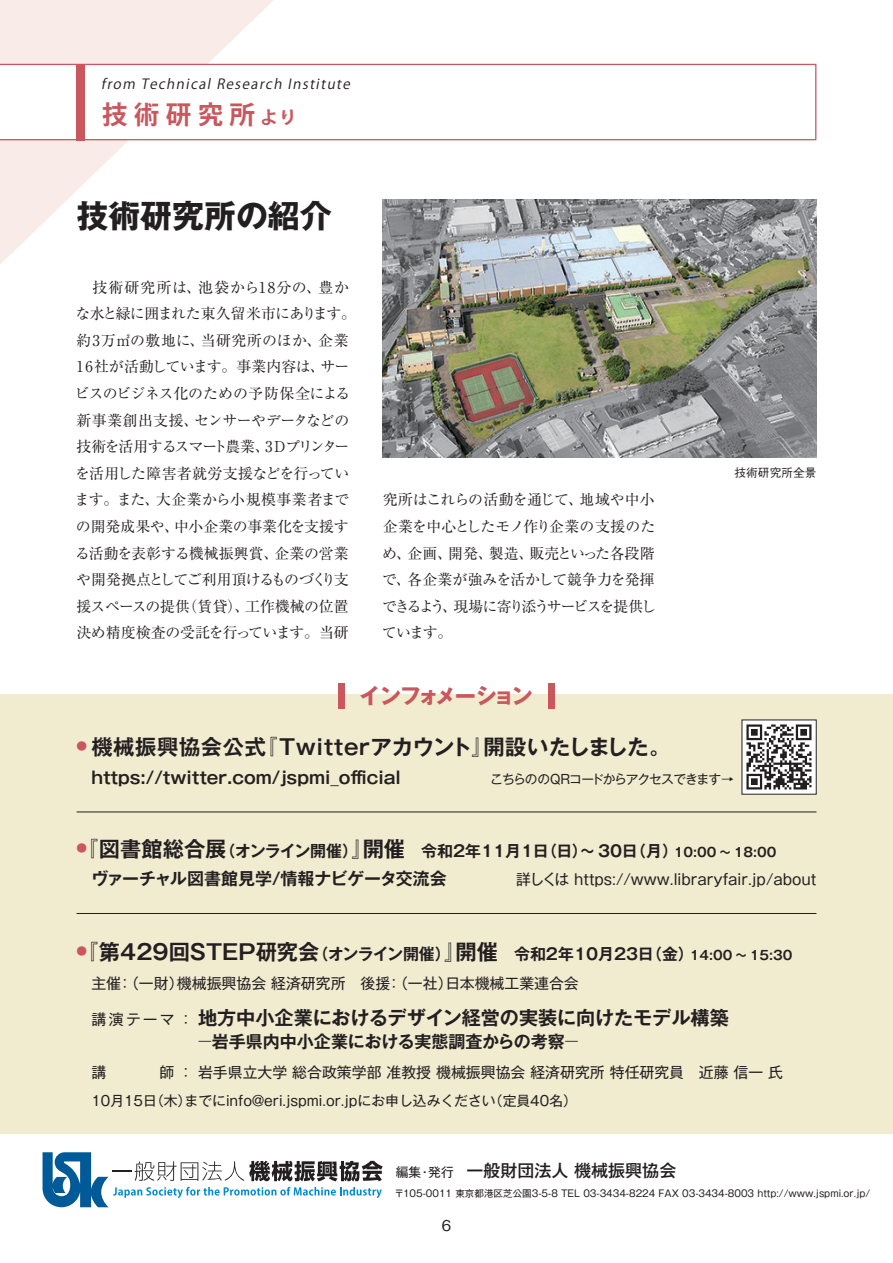
<style>
.page{position:relative;width:893px;height:1263px;background:#fff}
.page>*{position:absolute;margin:0;border:0;box-sizing:border-box;transform-origin:0 0}
.t1{font:700 31.95px "Gothic MB101 Pr 6 N";color:#231f20}
.t2{font:700 25.5px "Koz Go Pr 6 N";letter-spacing:.25em;color:#c9575d}
.t3{font:700 21.3px "Gothic MB101 Pr 6 N De";letter-spacing:.03em;color:#231f20}
.t4{font:700 21.3px "Gothic MB101 Pr 6 N";letter-spacing:-.11em;color:#c9575d}
.t5{font:700 19.2px "Gothic MB101 Pr 6 N De";color:#231f20}
.t6{font:700 16.95px "Gothic MB101 Pr 6 N De";color:#231f20}
.t7{font:500 16.95px "Gothic MB101 Pr 6 N";color:#231f20}
.t8{font:700 15.9px "Gothic MB101 Pr 6 N De";color:#231f20}
.t9{font:14.85px/26.5px "Ryumin Pr 6 N";letter-spacing:-.015em;color:#231f20}
.t10{font:14.85px "Gothic MB101 Pr 6 N";color:#231f20}
.t11{font:500 14.85px "Gothic BBB Pr 6 N";color:#231f20}
.t12{font:13.8px "Gothic MB101 Pr 6 N";color:#231f20}
.t13{font:italic 13.8px "Koz Go Pr 6 N";color:#231f20}
.t14{font:12.75px "Gothic MB101 Pr 6 N";letter-spacing:-.07em;color:#231f20}
.t15{font:500 11.7px "Gothic BBB Pr 6 N";color:#231f20}
.t16{font:9.6px "Gothic MB101 Pr 6 N";color:#231f20}
.s1{font-size:17.85px}
.s2{font-size:21.3px}
.s3{font-size:12.75px}
.s4{font-family:"Gothic MB101 Pr 6 N";font-weight:400;font-size:14.85px}
.s5{font-family:"Gothic MB101 Pr 6 N";font-weight:300}
.s6{font-weight:400;font-size:12.75px}
</style>
<div class="page">
<div style="left:0;top:694px;width:893px;height:236px;background:#f1ebd0"></div>
<div style="left:0;top:862px;width:893px;height:271px;background:#f1ebd0"></div>
<svg style="left:0;top:0;width:273px;height:264px"></svg>
<svg style="left:0;top:63px;width:817px;height:78px"></svg>
<div style="left:77px;top:64px;width:8px;height:76px;background:#c9575d"></div>
<svg style="left:43px;top:1152px;width:340px;height:55px"></svg>
<div style="left:338px;top:684px;width:6px;height:25px;background:#c9575d"></div>
<div style="left:548px;top:684px;width:7px;height:25px;background:#c9575d"></div>
<img style="left:383px;top:200px;width:433px;height:258px">
<img style="left:744px;top:722px;width:70px;height:70px">
<hr style="left:77px;top:913px;width:739px;height:1px;background:#231f20">
<hr style="left:77px;top:812px;width:739px;height:1px;background:#231f20">
<p class="t13" style="left:101px;top:76px;width:255px">from Technical Research Institute</p>
<h2 class="t2" style="left:102px;top:100px;width:196px">技術研究所<span class="s1">より</span></h2>
<h1 class="t1" style="left:77px;top:189px;width:257px">技術研究所の紹介</h1>
<p class="t9" style="left:75px;top:273px;width:283px">　技術研究所は、池袋から18分の、豊かな水と緑に囲まれた東久留米市にあります。約3万㎡の敷地に、当研究所のほか、企業<br>16社が活動しています。事業内容は、サービスのビジネス化のための予防保全による新事業創出支援、センサーやデータなどの技術を活用するスマート農業、3 Dプリンターを活用した障害者就労支援などを行っています。また、大企業から小規模事業者までの開発成果や、中小企業の事業化を支援する活動を表彰する機械振興賞、企業の営業や開発拠点としてご利用頂けるものづくり支援スペースの提供（賃貸）、工作機械の位置決め精度検査の受託を行っています。当研</p>
<p class="t9" style="left:382px;top:486px;width:276px;text-align:justify">究所はこれらの活動を通じて、地域や中小企業を中心としたモノ作り企業の支援のため、企画、開発、製造、販売といった各段階で、各企業が強みを活かして競争力を発揮できるよう、現場に寄り添うサービスを提供しています。</p>
<p class="t15" style="left:735px;top:463px;width:83px">技術研究所全景</p>
<h3 class="t4" style="left:360px;top:679px;width:175px">インフォメーション</h3>
<h3 class="t3" style="left:77px;top:730px;width:596px"><sup>●</sup> 機械振興協会公式『Twitterアカウント』開設いたしました。</h3>
<p class="t6" style="left:91px;top:763px;width:311px">https://twitter.com/jspmi_official</p>
<p class="t14" style="left:490px;top:768px;width:245px">こちらののQRコードからアクセスできます→</p>
<p class="t8" style="left:77px;top:838px;width:701px"><sup>●</sup><span class="s2">『図書館総合展</span>（オンライン開催）<span class="s2">』開催</span>　令和2年11月1日（日）～ 30日（月）<span class="s3">10:00 〜 18:00</span></p>
<p class="t6" style="left:91px;top:864px;width:357px">ヴァーチャル図書館見学/情報ナビゲータ交流会</p>
<p class="t10" style="left:516px;top:867px;width:302px">詳しくは https://www.libraryfair.jp/about</p>
<p class="t8" style="left:77px;top:941px;width:717px"><sup>●</sup><span class="s2">『第429回STEP研究会</span>（オンライン開催）<span class="s2">』開催</span>　令和2年10月23日（金）<span class="s3">14:00 ～ 15:30</span></p>
<p class="t10" style="left:91px;top:971px;width:489px">主催：（一財）機械振興協会 経済研究所　後援：（一社）日本機械工業連合会</p>
<p class="t5" style="left:91px;top:1001px;width:639px"><span class="s4">講演テーマ：</span>地方中小企業におけるデザイン経営の実装に向けたモデル構築</p>
<p class="t6" style="left:196px;top:1028px;width:385px"><span class="s5">－</span>岩手県内中小企業における実態調査からの考察<span class="s5">－</span></p>
<p class="t10" style="left:91px;top:1060px;width:16px">講</p>
<p class="t10" style="left:159px;top:1060px;width:625px">師：岩手県立大学 総合政策学部 准教授 機械振興協会 経済研究所 特任研究員　近藤 信一 氏</p>
<p class="t12" style="left:91px;top:1089px;width:487px">10月15日（木）までにinfo@eri.jspmi.or.jpにお申し込みください（定員40名）</p>
<p class="t7" style="left:396px;top:1156px;width:282px"><span class="s6">編集・発行　</span>一般財団法人 機械振興協会</p>
<p class="t16" style="left:395px;top:1185px;width:477px">〒105-0011 東京都港区芝公園3-5-8 TEL 03-3434-8224 FAX 03-3434-8003 http://www.jspmi.or.jp/</p>
<p class="t11" style="left:442px;top:1214px;width:11px">6</p>
</div>
